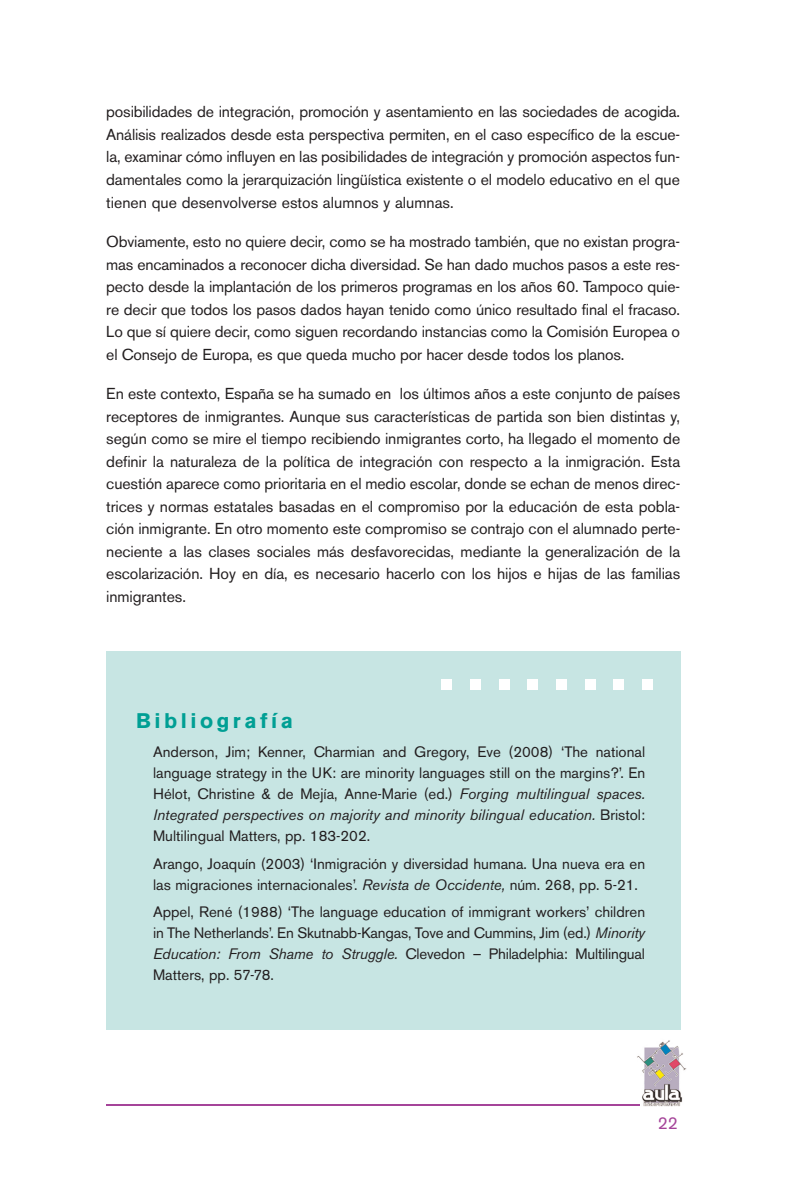
<style>
.page{position:relative;width:808px;height:1191px;background:#fff}
.page>*{position:absolute;margin:0;border:0;box-sizing:border-box;transform-origin:0 0}
.t1{font:700 21px "Akzidenz Grotesk BE";letter-spacing:.17em;color:#009f94}
.t2{font:17.25px "Akzidenz Grotesk BE";color:#a54499}
.t3{font:15.75px/22.5px "Akzidenz Grotesk BE";letter-spacing:-.005em;color:#231f20;text-align:justify}
.t4{font:15px/21px "Akzidenz Grotesk BE";color:#231f20;text-align:justify}
.s1{font-style:italic}
</style>
<div class="page">
<img style="left:637px;top:1040px;width:50px;height:67px">
<hr style="left:106px;top:1104px;width:534px;height:2px;background:#a54499">
<div style="left:106px;top:651px;width:574px;height:378px;background:#c7e5e3"></div>
<div style="left:442px;top:679px;width:10px;height:11px;background:#fff"></div>
<div style="left:470px;top:679px;width:11px;height:11px;background:#fff"></div>
<div style="left:499px;top:679px;width:11px;height:11px;background:#fff"></div>
<div style="left:527px;top:679px;width:11px;height:11px;background:#fff"></div>
<div style="left:556px;top:679px;width:11px;height:11px;background:#fff"></div>
<div style="left:585px;top:679px;width:10px;height:11px;background:#fff"></div>
<div style="left:613px;top:679px;width:11px;height:11px;background:#fff"></div>
<div style="left:642px;top:679px;width:11px;height:11px;background:#fff"></div>
<p class="t3" style="left:106px;top:102px;width:575px">posibilidades de integración, promoción y asentamiento en las sociedades de acogida.<br>Análisis realizados desde esta perspectiva permiten, en el caso específico de la escue&shy;la, examinar cómo influyen en las posibilidades de integración y promoción aspectos fun&shy;damentales como la jerarquización lingüística existente o el modelo educativo en el que tienen que desenvolverse estos alumnos y alumnas.</p>
<p class="t3" style="left:106px;top:232px;width:575px">Obviamente, esto no quiere decir, como se ha mostrado también, que no existan progra&shy;mas encaminados a reconocer dicha diversidad. Se han dado muchos pasos a este res&shy;pecto desde la implantación de los primeros programas en los años 60. Tampoco quie&shy;re decir que todos los pasos dados hayan tenido como único resultado final el fracaso.<br>Lo que sí quiere decir, como siguen recordando instancias como la Comisión Europea o el Consejo de Europa, es que queda mucho por hacer desde todos los planos.</p>
<p class="t3" style="left:106px;top:384px;width:575px">En este contexto, España se ha sumado en los últimos años a este conjunto de países receptores de inmigrantes. Aunque sus características de partida son bien distintas y, según como se mire el tiempo recibiendo inmigrantes corto, ha llegado el momento de definir la naturaleza de la política de integración con respecto a la inmigración. Esta cuestión aparece como prioritaria en el medio escolar, donde se echan de menos direc&shy;trices y normas estatales basadas en el compromiso por la educación de esta pobla&shy;ción inmigrante. En otro momento este compromiso se contrajo con el alumnado perte&shy;neciente a las clases sociales más desfavorecidas, mediante la generalización de la escolarización. Hoy en día, es necesario hacerlo con los hijos e hijas de las familias inmigrantes.</p>
<h1 class="t1" style="left:136px;top:712px;width:158px">Bibliografía</h1>
<p class="t4" style="left:153px;top:743px;width:494px">Anderson, Jim; Kenner, Charmian and Gregory, Eve (2008) ‘The national language strategy in the UK: are minority languages still on the margins?’. En Hélot, Christine &amp; de Mejía, Anne-Marie (ed.) <span class="s1">Forging multilingual spaces.<br>Integrated perspectives on majority and minority bilingual education.</span> Bristol:<br>Multilingual Matters, pp. 183-202.</p>
<p class="t4" style="left:153px;top:854px;width:494px">Arango, Joaquín (2003) ‘Inmigración y diversidad humana. Una nueva era en las migraciones internacionales’. <span class="s1">Revista de Occidente,</span> núm. 268, pp. 5-21.</p>
<p class="t4" style="left:153px;top:903px;width:494px">Appel, René (1988) ‘The language education of immigrant workers’ children in The Netherlands’. En Skutnabb-Kangas, Tove and Cummins, Jim (ed.) <span class="s1">Minority Education: From Shame to Struggle.</span> Clevedon – Philadelphia: Multilingual Matters, pp. 57-78.</p>
<p class="t2" style="left:658px;top:1116px;width:22px">22</p>
</div>
